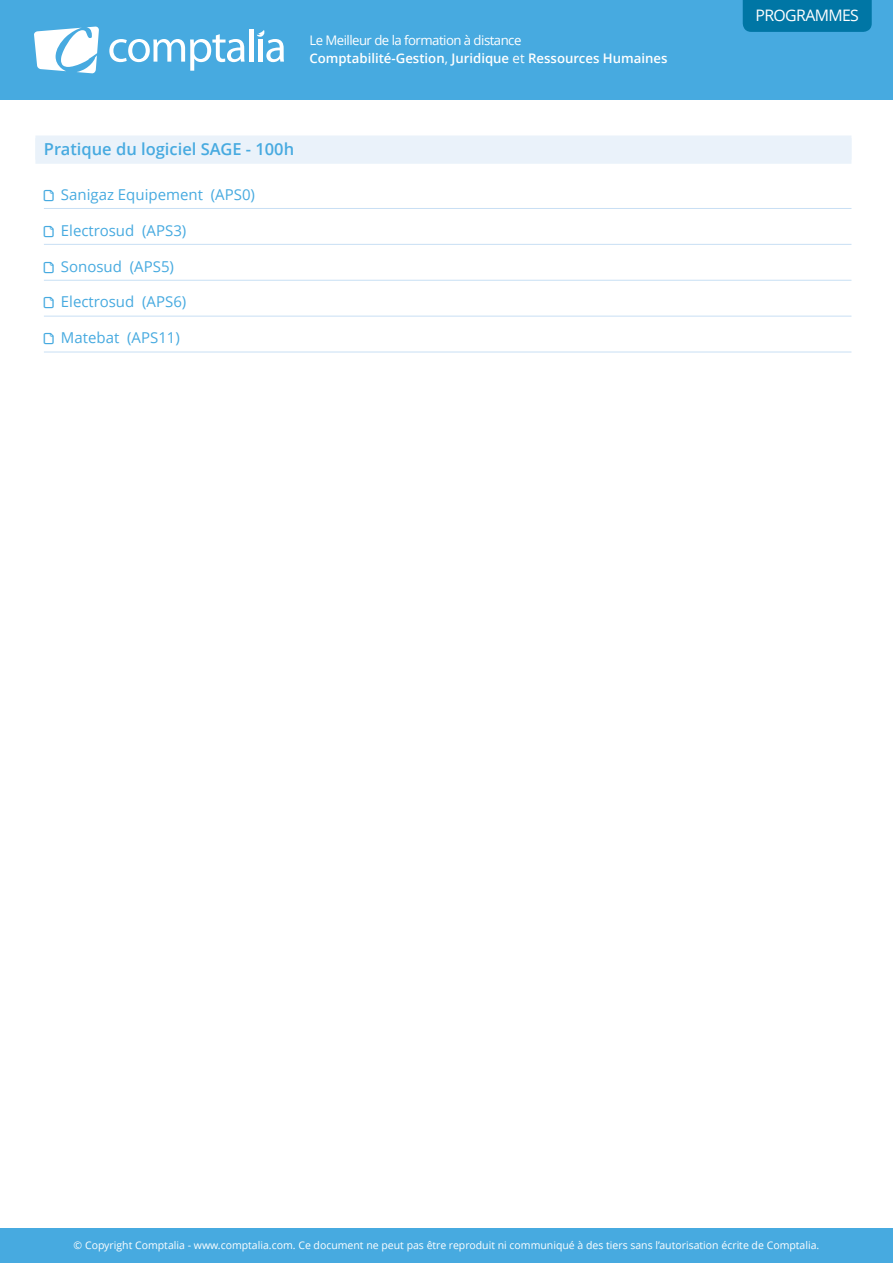
<style>
.page{position:relative;width:893px;height:1263px;background:#fff}
.page>*{position:absolute;margin:0;border:0;box-sizing:border-box;transform-origin:0 0}
.t1{font:600 16.5px "Open Sans";color:#47aae0}
.t2{font:15.9px "Open Sans";letter-spacing:-.04em;color:#fff}
.t3{font:15px "Open Sans";color:#47aae0}
.t4{font:600 13.2px/17.9px "Open Sans";color:#fff}
.t5{font:11.55px "Open Sans";color:#fff}
.t6{font:10.5px "Open Sans";color:#fff}
.s1{font-weight:400}
</style>
<div class="page">
<div style="left:0;top:0;width:893px;height:100px;background:#47aae0"></div>
<svg style="left:34px;top:26px;width:65px;height:47px"></svg>
<svg style="left:109px;top:34px;width:136px;height:37px"></svg>
<hr style="left:249px;top:29px;width:4px;height:33px;background:#fff">
<svg style="left:257px;top:30px;width:27px;height:32px"></svg>
<div style="left:743px;top:0;width:129px;height:32px;background:#0076a5"></div>
<div style="left:0;top:1229px;width:893px;height:34px;background:#47aae0"></div>
<div style="left:35px;top:136px;width:816px;height:24px;background:#eaf2fa"></div>
<div style="left:35px;top:138px;width:816px;height:26px;background:#eaf2fa"></div>
<hr style="left:44px;top:208px;width:807px;height:1px;background:#c8dff4">
<hr style="left:44px;top:244px;width:807px;height:1px;background:#c8dff4">
<hr style="left:44px;top:280px;width:807px;height:1px;background:#c8dff4">
<hr style="left:44px;top:316px;width:807px;height:1px;background:#c8dff4">
<hr style="left:44px;top:352px;width:807px;height:1px;background:#c8dff4">
<p class="t4" style="left:309px;top:32px;width:360px"><span class="s1">Le Meilleur de la formation à distance<br></span>Comptabilité-Gestion<span class="s1">,</span> Juridique <span class="s1">et</span> Ressources Humaines</p>
<h1 class="t1" style="left:44px;top:140px;width:252px">Pratique du logiciel SAGE - 100h</h1>
<h3 class="t3" style="left:61px;top:186px;width:196px">Sanigaz Equipement (APS0)</h3>
<h3 class="t3" style="left:61px;top:222px;width:127px">E lectrosud (APS3)</h3>
<h3 class="t3" style="left:61px;top:258px;width:115px">Sonosud (APS5)</h3>
<h3 class="t3" style="left:61px;top:293px;width:127px">E lectrosud (APS6)</h3>
<h3 class="t3" style="left:61px;top:329px;width:121px">Matebat (APS11)</h3>
<h2 class="t2" style="left:755px;top:6px;width:105px">Programm es</h2>
<p class="t5" style="left:83px;top:1239px;width:728px">© Copyright Comptalia.com. Ce document ne peut pas être reproduit ni communiqué à des tiers sans l’autorisation écrite de Comptalia.</p>
<p class="t6" style="left:74px;top:1239px;width:747px">© Copyright Comptalia - www.comptalia.com. Ce document ne peut pas être reproduit ni communiqué à des tiers sans l’autorisation écrite de Comptalia.</p>
</div>
